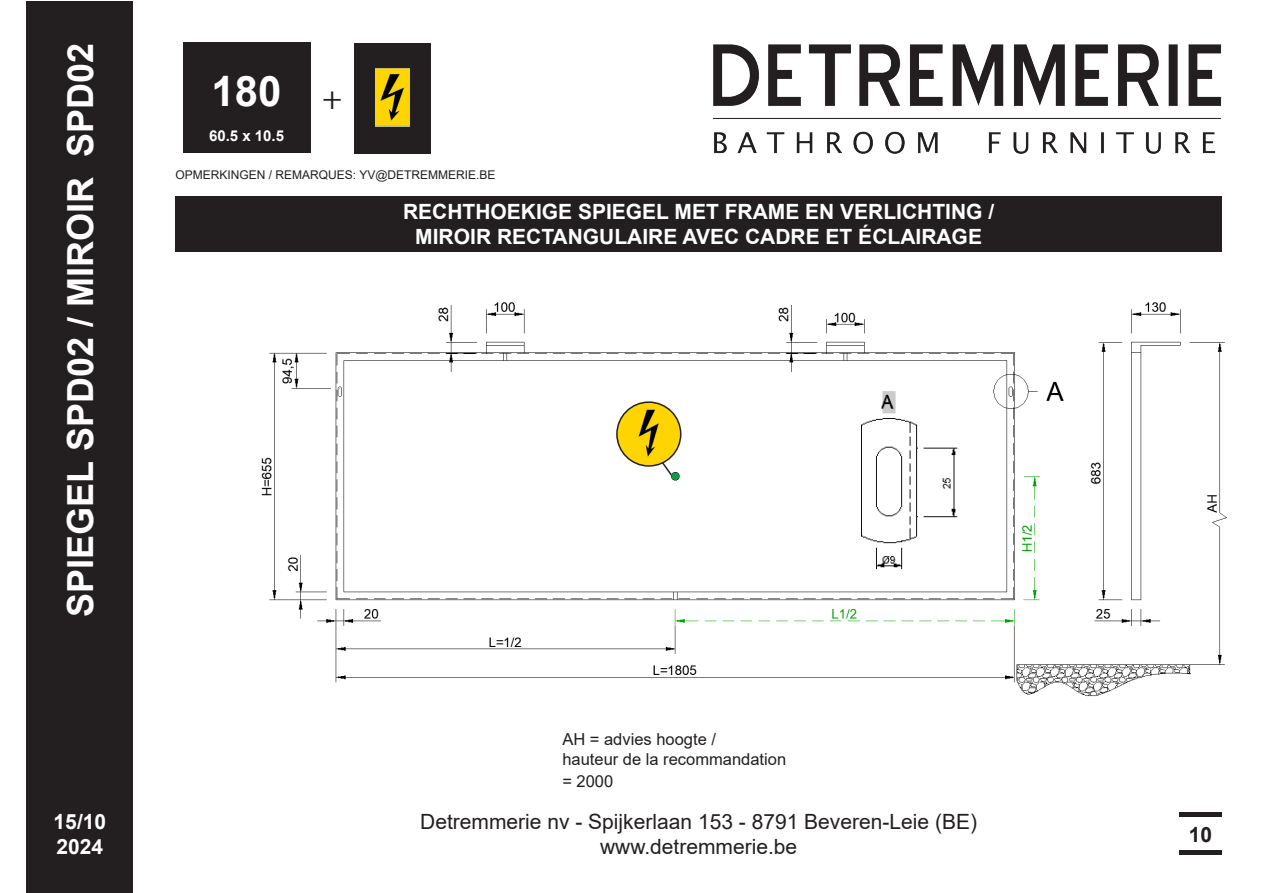
<style>
.page{position:relative;width:1263px;height:893px;background:#fff}
.page>*{position:absolute;margin:0;border:0;box-sizing:border-box;transform-origin:0 0}
.t1{font:700 42px "Arial";color:#fff}
.t2{font:700 36px "Arial";color:#fff}
.t3{font:36px "Minion Pro";color:#231f20}
.t4{font:700 21px/25.2px "Arial";color:#fff}
.t5{font:21px/25.2px "Arial";color:#231f20;text-align:center}
.t6{font:700 21px "Arial";color:#231f20}
.t7{font:16.5px/21.6px "Arial";color:#231f20}
.t8{font:700 15px "Arial";color:#fff}
.t9{font:12px "Arial";color:#231f20}
</style>
<div class="page">
<div style="left:27px;top:1px;width:106px;height:892px;background:#231f20"></div>
<img style="left:712px;top:44px;width:510px;height:110px">
<div style="left:176px;top:196px;width:1046px;height:55px;background:#231f20"></div>
<hr style="left:1179px;top:813px;width:43px;height:4px;background:#231f20">
<hr style="left:1179px;top:851px;width:43px;height:4px;background:#231f20">
<div style="left:183px;top:43px;width:127px;height:110px;background:#231f20"></div>
<img style="left:261px;top:302px;width:966px;height:395px">
<img style="left:848px;top:381px;width:112px;height:201px">
<div style="left:617px;top:402px;width:64px;height:64px;background:#fed403;border-radius:50%"></div>
<div style="left:616px;top:401px;width:65px;height:66px;border:2px solid #231f20;border-radius:50%"></div>
<svg style="left:660px;top:461px;width:13px;height:16px"></svg>
<img style="left:638px;top:409px;width:21px;height:48px">
<div style="left:354px;top:43px;width:77px;height:111px;background:#231f20"></div>
<img style="left:375px;top:69px;width:35px;height:57px">
<h2 class="t2" style="left:55px;top:617px;width:575px;rotate:-90deg">SPIEGEL SPD02 / MIROIR SPD02</h2>
<p class="t4" style="left:54px;top:809px;width:54px">15/10<br>2024</p>
<p class="t1" style="left:212px;top:61px;width:72px">180</p>
<p class="t8" style="left:209px;top:125px;width:77px">60.5 x 10.5</p>
<p class="t3" style="left:322px;top:73px;width:22px">+</p>
<p class="t9" style="left:176px;top:167px;width:322px">OPMERKINGEN / REMARQUES: YV@DETREMMERIE.BE</p>
<p class="t4" style="left:403px;top:199px;width:593px;text-align:center">RECHTHOEKIGE SPIEGEL MET FRAME EN VERLICHTING /<br>MIROIR RECTANGULAIRE AVEC CADRE ET ÉCLAIRAGE</p>
<p class="t7" style="left:562px;top:729px;width:155px">AH = advies hoogte /</p>
<p class="t7" style="left:562px;top:748px;width:225px">hauteur de la recommandation = 2000</p>
<p class="t5" style="left:420px;top:809px;width:558px">Detremmerie nv - Spijkerlaan 153 - 8791 Beveren-Leie (BE) www.detremmerie.be</p>
<p class="t6" style="left:1189px;top:819px;width:25px">10</p>
</div>
